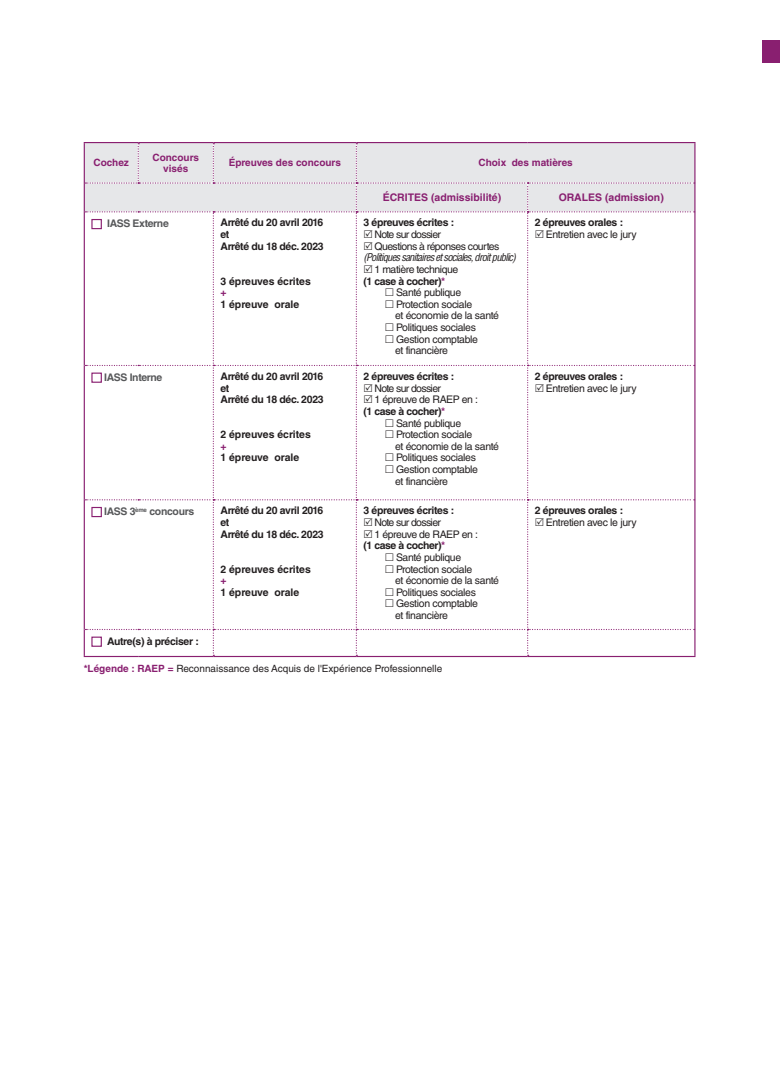
<style>
.page{position:relative;width:780px;height:1088px;background:#fff}
.page>*{position:absolute;margin:0;border:0;box-sizing:border-box;transform-origin:0 0}
.t1{font:10.5px/11.6px "Helvetica LT Std";letter-spacing:-.03em;color:#231f20}
.t2{font:700 10.5px/11.6px "Helvetica LT Std";letter-spacing:-.03em;color:#231f20}
.t3{font:700 10.5px "Helvetica LT Std";color:#231f20}
.t4{font:italic condensed 10.5px "Helvetica LT Std";letter-spacing:-.07em;color:#231f20}
.t5{font:700 10.5px "Helvetica LT Std";color:#891f70}
.t6{font:10.5px/11.6px "Helvetica LT Std";letter-spacing:-.05em;color:#231f20}
.t7{font:700 10.5px "Helvetica LT Std";letter-spacing:-.03em;color:#57585a}
.t8{font:10.5px "Helvetica LT Std";letter-spacing:-.06em;color:#231f20}
.t9{font:10px "Helvetica LT Std";color:#231f20}
.t10{font:700 10px/11.6px "Helvetica LT Std";color:#891f70;text-align:center}
.s1{font-weight:700}
.s2{font-weight:700;color:#891f70}
.s3{color:#891f70}
</style>
<div class="page">
<hr style="left:84px;top:142px;width:54px;height:1px;background:#891f70">
<hr style="left:138px;top:142px;width:75px;height:1px;background:#891f70">
<hr style="left:213px;top:142px;width:143px;height:1px;background:#891f70">
<hr style="left:356px;top:142px;width:171px;height:1px;background:#891f70">
<hr style="left:527px;top:142px;width:168px;height:1px;background:#891f70">
<hr style="left:84px;top:656px;width:54px;height:1px;background:#891f70">
<hr style="left:138px;top:656px;width:75px;height:1px;background:#891f70">
<hr style="left:213px;top:656px;width:143px;height:1px;background:#891f70">
<hr style="left:356px;top:656px;width:171px;height:1px;background:#891f70">
<hr style="left:527px;top:656px;width:168px;height:1px;background:#891f70">
<div style="left:762px;top:40px;width:18px;height:23px;background:#891f70"></div>
<svg style="left:84px;top:143px;width:611px;height:513px"></svg>
<p class="t10" style="left:94px;top:157px;width:37px">Cochez</p>
<p class="t10" style="left:152px;top:151px;width:48px">Concours visés</p>
<p class="t10" style="left:229px;top:157px;width:114px">Épreuves des concours</p>
<p class="t10" style="left:478px;top:157px;width:96px">Choix des matières</p>
<p class="t5" style="left:383px;top:191px;width:120px">ÉCRITES (admissibilité)</p>
<p class="t5" style="left:558px;top:191px;width:107px">ORALES (admission)</p>
<p class="t7" style="left:107px;top:217px;width:63px">IASS Externe</p>
<p class="t2" style="left:220px;top:217px;width:105px">Arrêté du 20 avril 2016 et<br>Arrêté du 18 déc. 2023</p>
<p class="t3" style="left:220px;top:274px;width:92px">3 épreuves écrites</p>
<p class="t5" style="left:220px;top:286px;width:8px">+</p>
<p class="t3" style="left:220px;top:298px;width:80px">1 épreuve orale</p>
<p class="t2" style="left:534px;top:217px;width:90px">2 épreuves orales :</p>
<p class="t1" style="left:545px;top:229px;width:92px">Entretien avec le jury</p>
<p class="t2" style="left:363px;top:217px;width:92px">3 épreuves écrites :</p>
<p class="t6" style="left:374px;top:229px;width:126px">Note sur dossier<br>Questions à réponses courtes</p>
<p class="t4" style="left:363px;top:251px;width:154px">(Politiques sanitaires et sociales, droit public)</p>
<p class="t1" style="left:363px;top:263px;width:96px;text-indent:11px">1 matière technique <span class="s1">(1 case à cocher)</span><span class="s2">*</span></p>
<p class="t1" style="left:395px;top:287px;width:105px">Santé publique<br>Protection sociale<br>et économie de la santé<br>Politiques sociales<br>Gestion comptable<br>et financière</p>
<p class="t7" style="left:104px;top:371px;width:60px">IASS Interne</p>
<p class="t2" style="left:220px;top:370px;width:105px">Arrêté du 20 avril 2016 et<br>Arrêté du 18 déc. 2023</p>
<p class="t3" style="left:220px;top:428px;width:92px">2 épreuves écrites</p>
<p class="t5" style="left:220px;top:440px;width:8px">+</p>
<p class="t3" style="left:220px;top:451px;width:80px">1 épreuve orale</p>
<p class="t7" style="left:104px;top:505px;width:91px">IASS 3<sup>ème</sup> concours</p>
<p class="t2" style="left:220px;top:505px;width:105px">Arrêté du 20 avril 2016 et<br>Arrêté du 18 déc. 2023</p>
<p class="t3" style="left:220px;top:562px;width:92px">2 épreuves écrites</p>
<p class="t5" style="left:220px;top:574px;width:8px">+</p>
<p class="t3" style="left:220px;top:586px;width:80px">1 épreuve orale</p>
<p class="t2" style="left:363px;top:370px;width:92px">2 épreuves écrites :</p>
<p class="t8" style="left:374px;top:382px;width:68px">Note sur dossier</p>
<p class="t1" style="left:374px;top:394px;width:105px">1 épreuve de RAEP en :</p>
<p class="t2" style="left:363px;top:405px;width:83px">(1 case à cocher)<span class="s3">*</span></p>
<p class="t1" style="left:396px;top:417px;width:67px">Santé publique</p>
<p class="t1" style="left:396px;top:429px;width:78px">Protection sociale</p>
<p class="t1" style="left:395px;top:440px;width:105px">et économie de la santé</p>
<p class="t1" style="left:396px;top:452px;width:81px">Politiques sociales</p>
<p class="t1" style="left:396px;top:463px;width:83px">Gestion comptable</p>
<p class="t1" style="left:395px;top:475px;width:54px">et financière</p>
<p class="t2" style="left:363px;top:505px;width:92px">3 épreuves écrites :</p>
<p class="t8" style="left:374px;top:516px;width:68px">Note sur dossier</p>
<p class="t1" style="left:374px;top:528px;width:105px">1 épreuve de RAEP en :</p>
<p class="t2" style="left:363px;top:540px;width:83px">(1 case à cocher)<span class="s3">*</span></p>
<p class="t1" style="left:396px;top:551px;width:67px">Santé publique</p>
<p class="t1" style="left:396px;top:563px;width:78px">Protection sociale</p>
<p class="t1" style="left:395px;top:575px;width:105px">et économie de la santé</p>
<p class="t1" style="left:396px;top:586px;width:81px">Politiques sociales</p>
<p class="t1" style="left:396px;top:598px;width:83px">Gestion comptable</p>
<p class="t1" style="left:395px;top:609px;width:54px">et financière</p>
<p class="t2" style="left:107px;top:635px;width:93px">Autre(s) à préciser :</p>
<p class="t9" style="left:84px;top:662px;width:360px"><span class="s2">*Légende : RAEP =</span> Reconnaissance des Acquis de l'Expérience Professionnelle</p>
<p class="t2" style="left:534px;top:370px;width:90px">2 épreuves orales :</p>
<p class="t1" style="left:545px;top:382px;width:92px">Entretien avec le jury</p>
<p class="t2" style="left:534px;top:505px;width:90px">2 épreuves orales :</p>
<p class="t1" style="left:545px;top:516px;width:92px">Entretien avec le jury</p>
</div>
